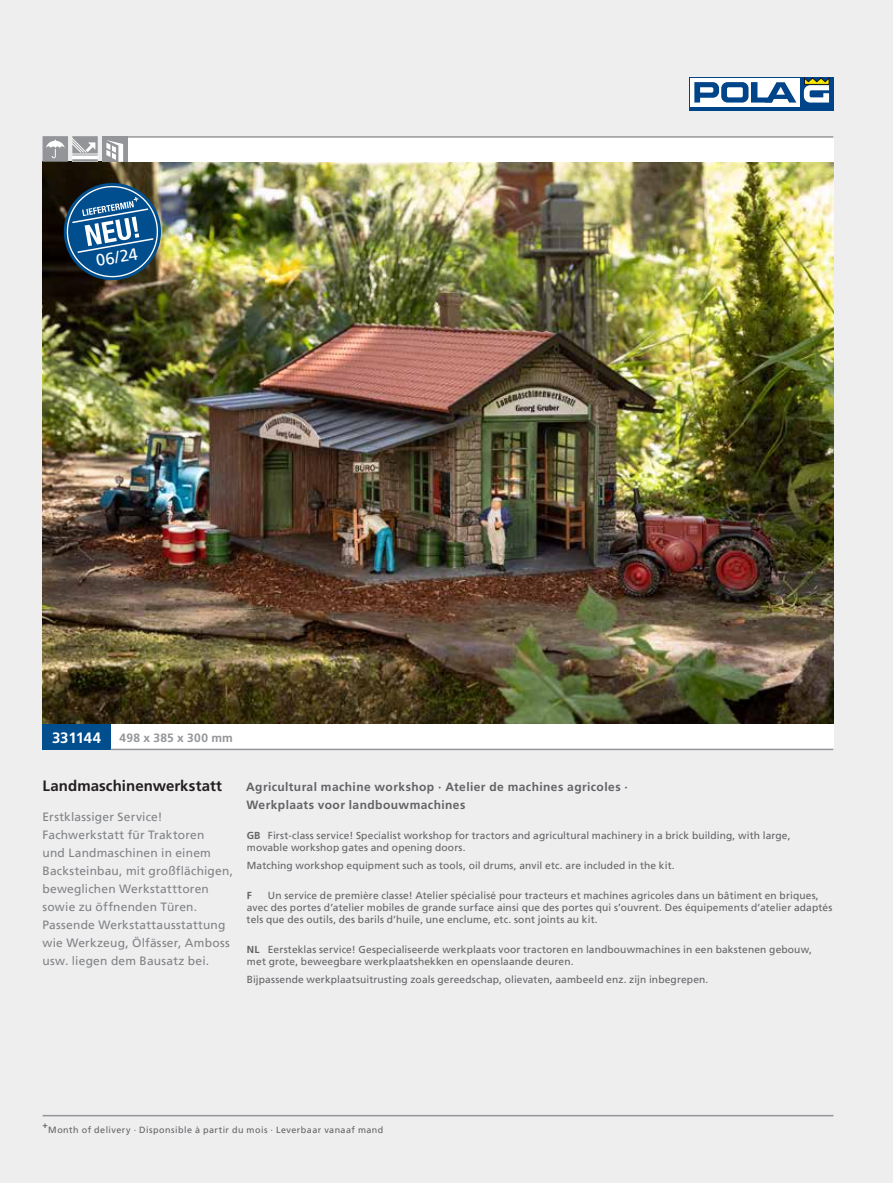
<style>
.page{position:relative;width:893px;height:1183px;background:#fff}
.page>*{position:absolute;margin:0;border:0;box-sizing:border-box;transform-origin:0 0}
.t1{font:16.5px "Frutiger LT";color:#fff}
.t2{font:700 15px "Frutiger";letter-spacing:.005em;color:#231f20}
.t3{font:12px/18px "Frutiger LT";letter-spacing:.02em;color:#808285}
.t4{font:700 12px/18px "Frutiger";letter-spacing:.035em;color:#636366}
.t5{font:700 12px "Frutiger";letter-spacing:.025em;color:#939598}
.t6{font:10.2px/12px "Frutiger LT";letter-spacing:.015em;color:#636366}
.t7{font:700 10.2px "Frutiger";color:#636366}
.t8{font:9px "Frutiger LT";letter-spacing:.05em;color:#636366}
.t9{font:700 9px "Frutiger";color:#636366}
.s1{font-size:15px;color:#fff}
.s2{font-family:"Frutiger";font-weight:700}
</style>
<div class="page">
<div style="left:0;top:0;width:893px;height:1182px;background:#eeeeef"></div>
<div style="left:689px;top:77px;width:144px;height:34px;background:#004489"></div>
<div style="left:690px;top:78px;width:109px;height:29px;background:#fff"></div>
<svg style="left:694px;top:82px;width:102px;height:20px"></svg>
<svg style="left:803px;top:77px;width:27px;height:25px"></svg>
<hr style="left:43px;top:1114px;width:790px;height:2px;background:#939598">
<img style="left:43px;top:162px;width:790px;height:562px">
<div style="left:128px;top:136px;width:705px;height:26px;background:#fff"></div>
<hr style="left:123px;top:136px;width:710px;height:2px;background:#939598">
<div style="left:43px;top:724px;width:68px;height:26px;background:#004e8e"></div>
<div style="left:111px;top:724px;width:722px;height:26px;background:#fff"></div>
<hr style="left:111px;top:748px;width:722px;height:2px;background:#939598">
<svg style="left:43px;top:136px;width:55px;height:26px"></svg>
<svg style="left:64px;top:183px;width:97px;height:97px;background:#346387"></svg>
<div style="left:102px;top:136px;width:26px;height:26px;background:#939598"></div>
<svg style="left:106px;top:140px;width:17px;height:22px"></svg>
<h1 class="t1" style="left:95px;top:251px;width:43px;rotate:-10deg">06/24</h1>
<p class="t5" style="left:52px;top:730px;width:182px"><span class="s1">331144</span> 498 x 385 x 300 mm</p>
<h2 class="t2" style="left:43px;top:776px;width:181px">Landmaschinenwerkstatt</h2>
<p class="t3" style="left:43px;top:807px;width:192px">Erstklassiger Service!<br>Fachwerkstatt für Traktoren<br>und Landmaschinen in einem<br>Backsteinbau, mit großflächigen, beweglichen Werkstatttoren sowie zu öffnenden Türen.<br>Passende Werkstattausstattung wie Werkzeug, Ölfässer, Amboss usw. liegen dem Bausatz bei.</p>
<p class="t4" style="left:246px;top:777px;width:383px">Agricultural machine workshop · Atelier de machines agricoles ·<br>Werkplaats voor landbouwmachines</p>
<p class="t6" style="left:247px;top:829px;width:545px"><span class="s2">GB</span> First-class service! Specialist workshop for tractors and agricultural machinery in a brick building, with large, movable workshop gates and opening doors.</p>
<p class="t6" style="left:247px;top:859px;width:430px">Matching workshop equipment such as tools, oil drums, anvil etc. are included in the kit.</p>
<p class="t7" style="left:247px;top:889px;width:7px">F</p>
<p class="t6" style="left:247px;top:889px;width:587px;text-indent:21px">Un service de première classe! Atelier spécialisé pour tracteurs et machines agricoles dans un bâtiment en briques, avec des portes d’atelier mobiles de grande surface ainsi que des portes qui s’ouvrent. Des équipements d’atelier adaptés tels que des outils, des barils d’huile, une enclume, etc. sont joints au kit.</p>
<p class="t6" style="left:247px;top:943px;width:567px"><span class="s2">NL</span> Eersteklas service! Gespecialiseerde werkplaats voor tractoren en landbouwmachines in een bakstenen gebouw, met grote, beweegbare werkplaatshekken en openslaande deuren.</p>
<p class="t6" style="left:247px;top:973px;width:463px">Bijpassende werkplaatsuitrusting zoals gereedschap, olievaten, aambeeld enz. zijn inbegrepen.</p>
<p class="t9" style="left:43px;top:1119px;width:7px">+</p>
<p class="t8" style="left:48px;top:1124px;width:337px">Month of delivery · Disponsible à partir du mois · Leverbaar vanaaf mand</p>
</div>
